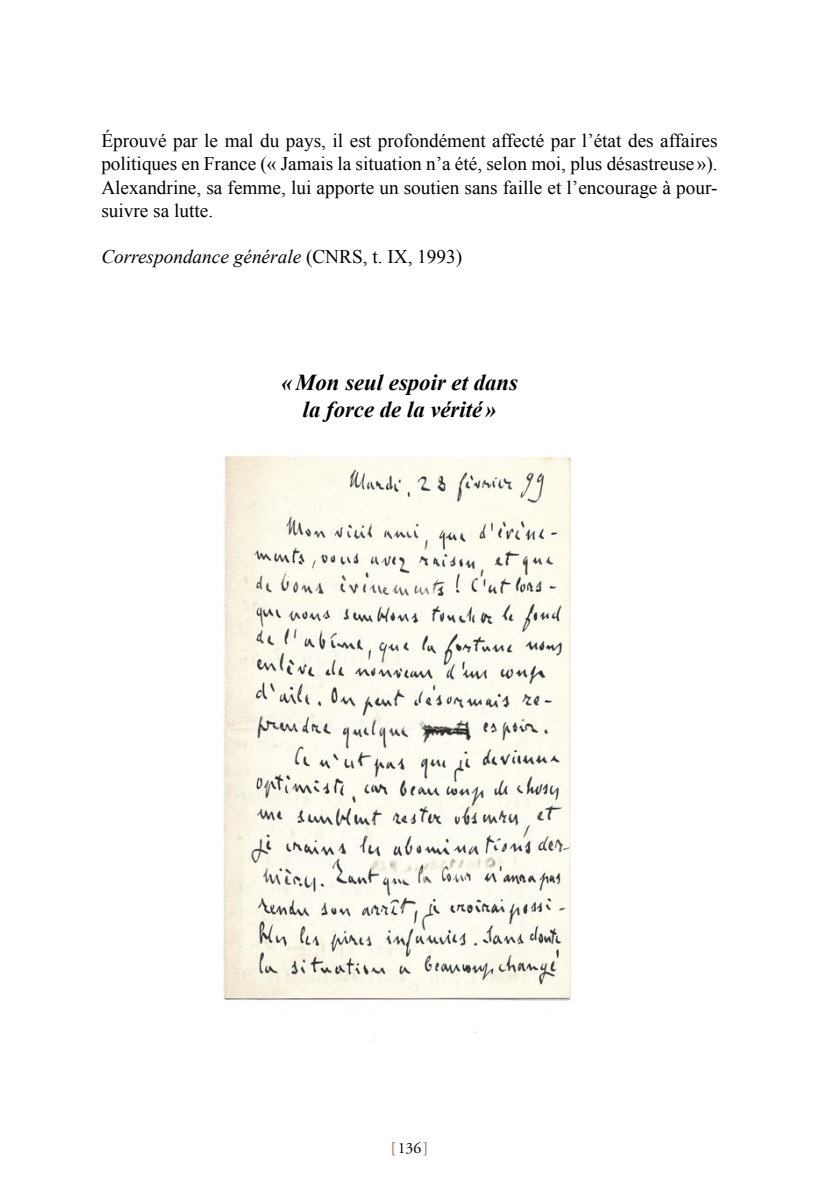
<style>
.page{position:relative;width:819px;height:1191px;background:#fff}
.page>*{position:absolute;margin:0;border:0;box-sizing:border-box;transform-origin:0 0}
.t1{font:italic 700 22.75px/27.3px "Times New Roman";color:#000;text-align:center}
.t2{font:19.25px/23.1px "Times New Roman";color:#000;text-align:justify}
.t3{font:italic 19.25px "Times New Roman";color:#000}
.t4{font:15.75px "Adobe Garamond Pro";color:#000}
.s1{font-style:normal}
.s2{color:#ae422f}
</style>
<div class="page">
<img style="left:223px;top:456px;width:348px;height:577px">
<p class="t2" style="left:101px;top:129px;width:617px">Éprouvé par le mal du pays, il est profondément affecté par l’état des affaires politiques en France (« Jamais la situation n’a été, selon moi, plus désastreuse»).<br>Alexandrine, sa femme, lui apporte un soutien sans faille et l’encourage à pour&shy;suivre sa lutte.</p>
<p class="t3" style="left:101px;top:243px;width:362px">Correspondance générale <span class="s1">(CNRS, t. IX, 1993)</span></p>
<p class="t1" style="left:281px;top:367px;width:238px">«Mon seul espoir et dans la force de la vérité»</p>
<p class="t4" style="left:390px;top:1138px;width:39px"><span class="s2">[</span>136<span class="s2">]</span></p>
</div>
